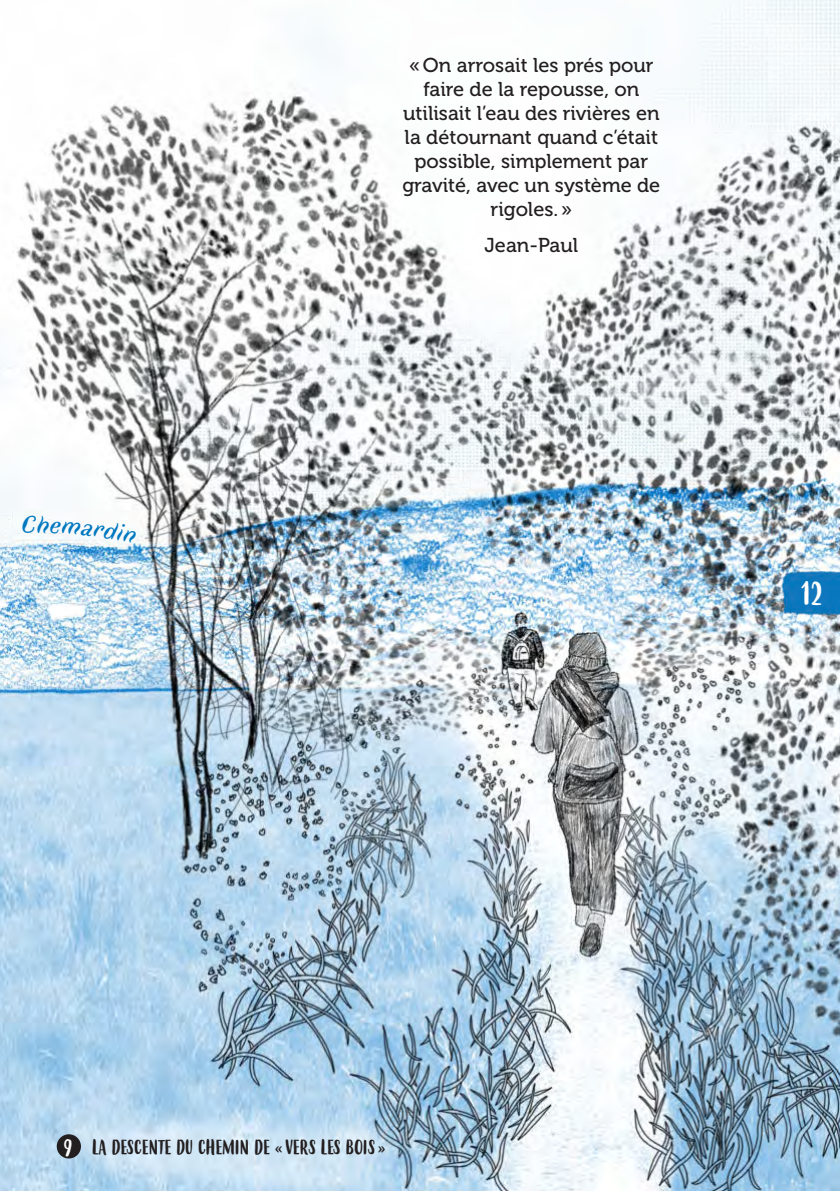
<style>
.page{position:relative;width:840px;height:1191px;background:#fff}
.page>*{position:absolute;margin:0;border:0;box-sizing:border-box;transform-origin:0 0}
.t1{font:32px "Budidaya";color:#fff}
.t2{font:20px/24px "Museo 500";color:#231f20;text-align:center}
.t3{font:20px "Budidaya";color:#231f20}
.s1{font-size:22px;color:#fff}
</style>
<div class="page">
<img style="left:0;top:0;width:839px;height:1191px">
<div style="left:57px;top:1134px;width:24px;height:24px;background:#231f20;border-radius:50%"></div>
<img style="left:772px;top:557px;width:67px;height:76px">
<svg style="left:22px;top:515px;width:114px;height:28px"></svg>
<p class="t2" style="left:402px;top:53px;width:259px">«On arrosait les prés pour faire de la repousse, on utilisait l’eau des rivières en la détournant quand c’était possible, simplement par gravité, avec un système de rigoles.»</p>
<p class="t2" style="left:484px;top:233px;width:95px">Jean-Paul</p>
<h1 class="t1" style="left:800px;top:580px;width:22px">12</h1>
<p class="t3" style="left:63px;top:1138px;width:323px"><span class="s1">9</span> LA DESCENTE DU CHEMIN DE «VERS LES BOIS»</p>
</div>
